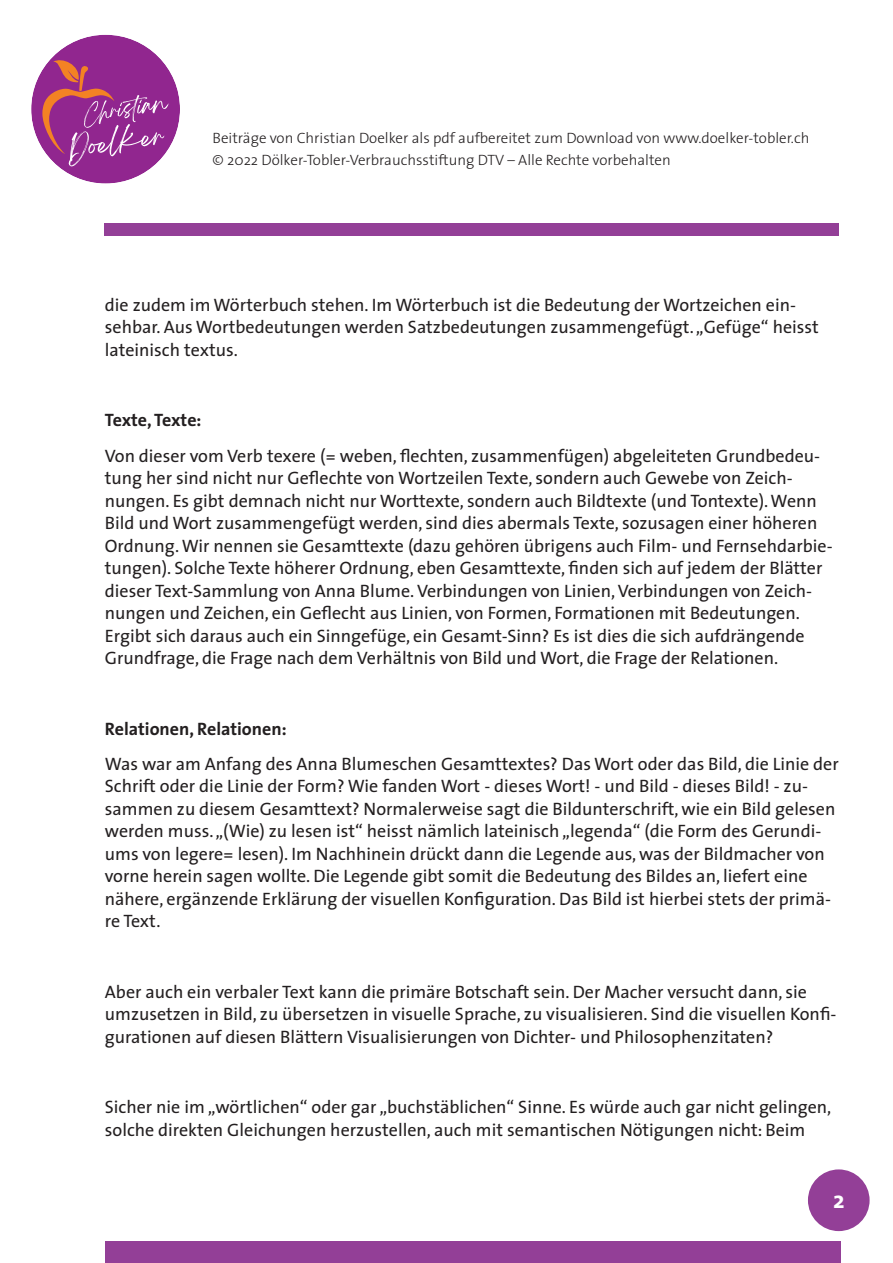
<style>
.page{position:relative;width:893px;height:1263px;background:#fff}
.page>*{position:absolute;margin:0;border:0;box-sizing:border-box;transform-origin:0 0}
.t1{font:700 24px "The Sans";color:#fff}
.t2{font:18px/22.5px "The Sans";color:#231f20}
.t3{font:700 18px "The Sans";color:#231f20}
.t4{font:300 15px/22.5px "The Sans";color:#231f20}
</style>
<div class="page">
<div style="left:31px;top:35px;width:149px;height:149px;background:#91268f;border-radius:50%"></div>
<svg style="left:42px;top:57px;width:127px;height:109px"></svg>
<div style="left:808px;top:1169px;width:62px;height:62px;background:#933f97;border-radius:50%"></div>
<div style="left:105px;top:1242px;width:735px;height:21px;background:#933f97"></div>
<div style="left:105px;top:223px;width:734px;height:13px;background:#933f97"></div>
<p class="t4" style="left:213px;top:126px;width:598px">Beiträge von Christian Doelker als pdf aufbereitet zum Download von www.doelker-tobler.ch © 2022 Dölker-Tobler-Verbrauchsstiftung DTV – Alle Rechte vorbehalten</p>
<p class="t2" style="left:105px;top:293px;width:715px">die zudem im Wörterbuch stehen. Im Wörterbuch ist die Bedeutung der Wortzeichen ein&shy;sehbar. Aus Wortbedeutungen werden Satzbedeutungen zusammengefügt. „Gefüge“ heisst lateinisch textus.</p>
<p class="t3" style="left:105px;top:405px;width:98px">Texte, Texte:</p>
<p class="t2" style="left:105px;top:444px;width:729px">Von dieser vom Verb texere (= weben, flechten, zusammenfügen) abgeleiteten Grundbedeu&shy;tung her sind nicht nur Geflechte von Wortzeilen Texte, sondern auch Gewebe von Zeich&shy;nungen. Es gibt demnach nicht nur Worttexte, sondern auch Bildtexte (und Tontexte). Wenn Bild und Wort zusammengefügt werden, sind dies abermals Texte, sozusagen einer höheren Ordnung. Wir nennen sie Gesamttexte (dazu gehören übrigens auch Film- und Fernsehdarbie&shy;tungen). Solche Texte höherer Ordnung, eben Gesamttexte, finden sich auf jedem der Blätter dieser Text-Sammlung von Anna Blume. Verbindungen von Linien, Verbindungen von Zeich&shy;nungen und Zeichen, ein Geflecht aus Linien, von Formen, Formationen mit Bedeutungen.<br>Ergibt sich daraus auch ein Sinngefüge, ein Gesamt-Sinn? Es ist dies die sich aufdrängende Grundfrage, die Frage nach dem Verhältnis von Bild und Wort, die Frage der Relationen.</p>
<p class="t3" style="left:105px;top:713px;width:183px">Relationen, Relationen:</p>
<p class="t2" style="left:105px;top:752px;width:735px">Was war am Anfang des Anna Blumeschen Gesamttextes? Das Wort oder das Bild, die Linie der Schrift oder die Linie der Form? Wie fanden Wort - dieses Wort! - und Bild - dieses Bild! - zu&shy;sammen zu diesem Gesamttext? Normalerweise sagt die Bildunterschrift, wie ein Bild gelesen werden muss. „(Wie) zu lesen ist“ heisst nämlich lateinisch „legenda“ (die Form des Gerundi&shy;ums von legere= lesen). Im Nachhinein drückt dann die Legende aus, was der Bildmacher von vorne herein sagen wollte. Die Legende gibt somit die Bedeutung des Bildes an, liefert eine nähere, ergänzende Erklärung der visuellen Konfiguration. Das Bild ist hierbei stets der primä&shy;re Text.</p>
<p class="t2" style="left:105px;top:980px;width:733px">Aber auch ein verbaler Text kann die primäre Botschaft sein. Der Macher versucht dann, sie umzusetzen in Bild, zu übersetzen in visuelle Sprache, zu visualisieren. Sind die visuellen Konfi&shy;gurationen auf diesen Blättern Visualisierungen von Dichter- und Philosophenzitaten?</p>
<p class="t2" style="left:105px;top:1095px;width:728px">Sicher nie im „wörtlichen“ oder gar „buchstäblichen“ Sinne. Es würde auch gar nicht gelingen, solche direkten Gleichungen herzustellen, auch mit semantischen Nötigungen nicht: Beim</p>
<h1 class="t1" style="left:833px;top:1180px;width:13px">2</h1>
</div>
